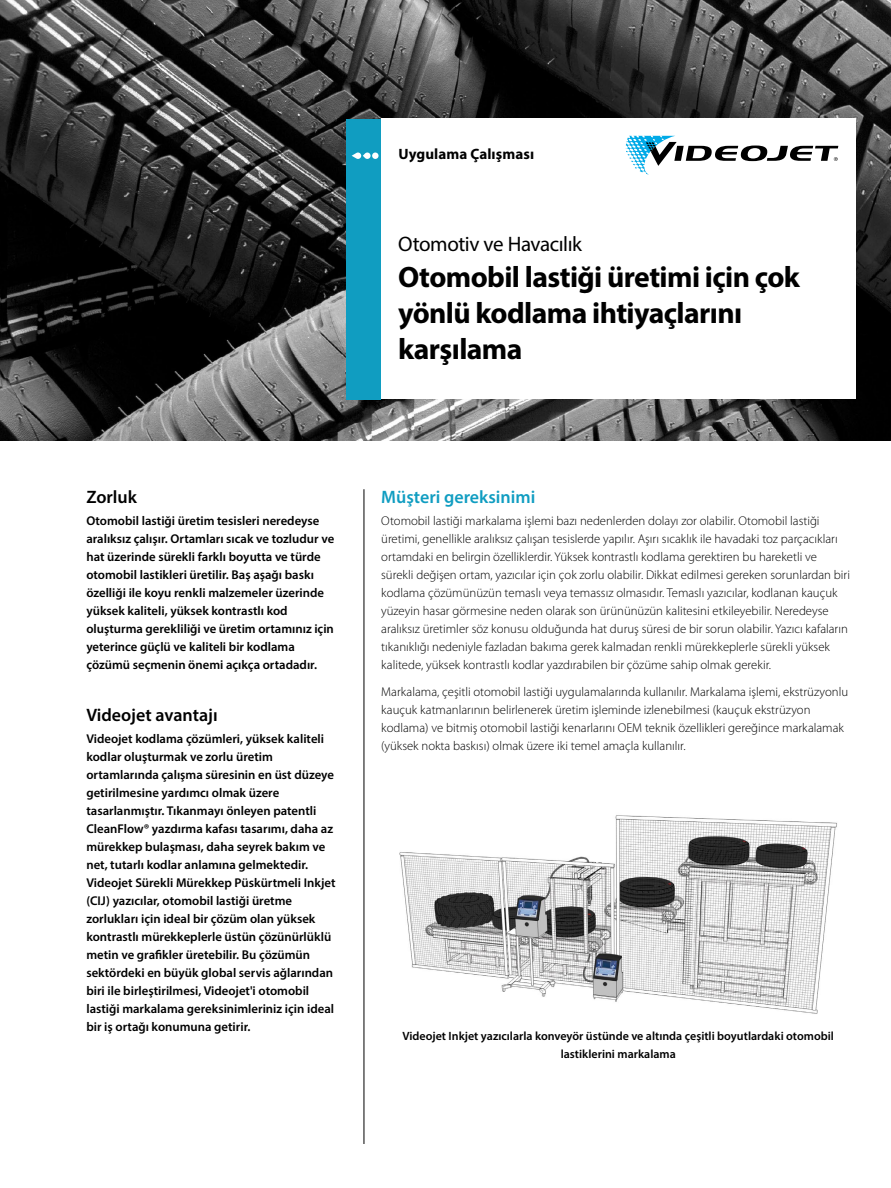
<style>
.page{position:relative;width:891px;height:1188px;background:#fff}
.page>*{position:absolute;margin:0;border:0;box-sizing:border-box;transform-origin:0 0}
.t1{font:700 29.7px/36px "Myriad Pro";letter-spacing:-.02em;color:#000}
.t2{font:21px "Myriad Pro";letter-spacing:-.02em;color:#000}
.t3{font:600 18px "Myriad Pro";color:#000}
.t4{font:600 18px "Myriad Pro";color:#109dc1}
.t5{font:700 15px "Myriad Pro";letter-spacing:.005em;color:#000}
.t6{font:300 12.75px/18px "Myriad Pro";color:#000}
.t7{font:600 12.75px/18px "Myriad Pro";color:#000}
.t8{font:600 12px/18px "Myriad Pro";color:#000;text-align:center}
</style>
<div class="page">
<img style="left:0;top:0;width:891px;height:441px">
<hr style="left:364px;top:489px;width:1px;height:655px;background:#000">
<div style="left:381px;top:119px;width:474px;height:280px;background:#fff"></div>
<div style="left:347px;top:119px;width:34px;height:281px;background:#109dc1"></div>
<svg style="left:626px;top:136px;width:212px;height:39px"></svg>
<div style="left:372px;top:153px;width:7px;height:6px;background:#fff;border-radius:50%"></div>
<svg style="left:352px;top:153px;width:19px;height:6px"></svg>
<img style="left:399px;top:815px;width:438px;height:199px">
<p class="t5" style="left:399px;top:144px;width:137px">Uygulama Çalışması</p>
<h2 class="t2" style="left:398px;top:231px;width:185px">Otomotiv ve Havacılık</h2>
<h1 class="t1" style="left:398px;top:258px;width:403px">Otomobil lastiği üretimi için çok yönlü kodlama ihtiyaçlarını karşılama</h1>
<h3 class="t3" style="left:86px;top:485px;width:52px">Zorluk</h3>
<p class="t7" style="left:86px;top:511px;width:249px">Otomobil lastiği üretim tesisleri neredeyse aralıksız çalışır. Ortamları sıcak ve tozludur ve hat üzerinde sürekli farklı boyutta ve türde otomobil lastikleri üretilir. Baş aşağı baskı özelliği ile koyu renkli malzemeler üzerinde yüksek kaliteli, yüksek kontrastlı kod oluşturma gerekliliği ve üretim ortamınız için yeterince güçlü ve kaliteli bir kodlama çözümü seçmenin önemi açıkça ortadadır.</p>
<h3 class="t3" style="left:86px;top:703px;width:133px">Videojet avantajı</h3>
<p class="t7" style="left:86px;top:729px;width:251px">Videojet kodlama çözümleri, yüksek kaliteli kodlar oluşturmak ve zorlu üretim ortamlarında çalışma süresinin en üst düzeye getirilmesine yardımcı olmak üzere tasarlanmıştır. Tıkanmayı önleyen patentli CleanFlow® yazdırma kafası tasarımı, daha az mürekkep bulaşması, daha seyrek bakım ve net, tutarlı kodlar anlamına gelmektedir.<br>Videojet Sürekli Mürekkep Püskürtmeli Inkjet (CIJ) yazıcılar, otomobil lastiği üretme zorlukları için ideal bir çözüm olan yüksek kontrastlı mürekkeplerle üstün çözünürlüklü metin ve grafikler üretebilir. Bu çözümün sektördeki en büyük global servis ağlarından biri ile birleştirilmesi, Videojet'i otomobil lastiği markalama gereksinimleriniz için ideal bir iş ortağı konumuna getirir.</p>
<h3 class="t4" style="left:381px;top:485px;width:156px">Müşteri gereksinimi</h3>
<p class="t6" style="left:381px;top:512px;width:470px">Otomobil lastiği markalama işlemi bazı nedenlerden dolayı zor olabilir. Otomobil lastiği üretimi, genellikle aralıksız çalışan tesislerde yapılır. Aşırı sıcaklık ile havadaki toz parçacıkları ortamdaki en belirgin özelliklerdir. Yüksek kontrastlı kodlama gerektiren bu hareketli ve sürekli değişen ortam, yazıcılar için çok zorlu olabilir. Dikkat edilmesi gereken sorunlardan biri kodlama çözümünüzün temaslı veya temassız olmasıdır. Temaslı yazıcılar, kodlanan kauçuk yüzeyin hasar görmesine neden olarak son ürününüzün kalitesini etkileyebilir. Neredeyse aralıksız üretimler söz konusu olduğunda hat duruş süresi de bir sorun olabilir. Yazıcı kafaların tıkanıklığı nedeniyle fazladan bakıma gerek kalmadan renkli mürekkeplerle sürekli yüksek kalitede, yüksek kontrastlı kodlar yazdırabilen bir çözüme sahip olmak gerekir.</p>
<p class="t6" style="left:381px;top:682px;width:469px">Markalama, çeşitli otomobil lastiği uygulamalarında kullanılır. Markalama işlemi, ekstrüzyonlu kauçuk katmanlarının belirlenerek üretim işleminde izlenebilmesi (kauçuk ekstrüzyon kodlama) ve bitmiş otomobil lastiği kenarlarını OEM teknik özellikleri gereğince markalamak (yüksek nokta baskısı) olmak üzere iki temel amaçla kullanılır.</p>
<p class="t8" style="left:403px;top:1027px;width:433px">Videojet Inkjet yazıcılarla konveyör üstünde ve altında çeşitli boyutlardaki otomobil lastiklerini markalama</p>
</div>
